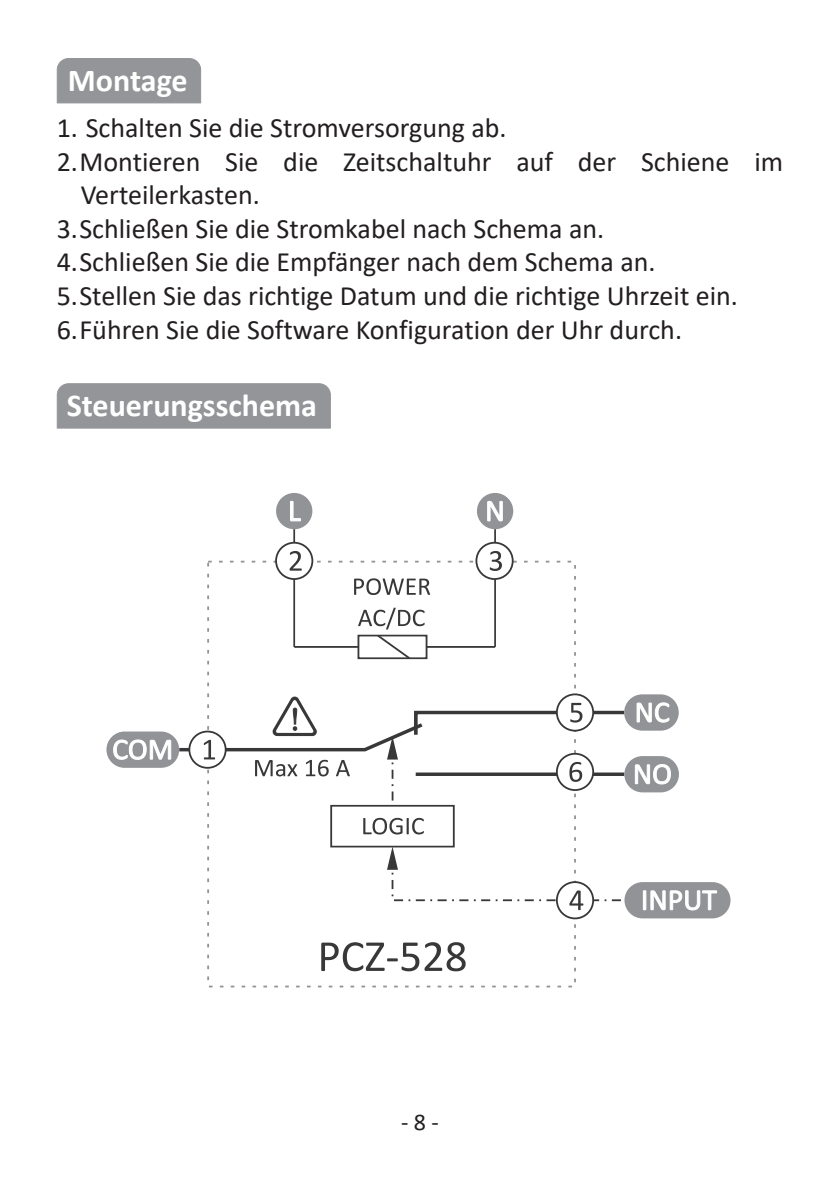
<style>
.page{position:relative;width:840px;height:1191px;background:#fff}
.page>*{position:absolute;margin:0;border:0;box-sizing:border-box;transform-origin:0 0}
.t1{font:700 32px "Calibri";color:#fff}
.t2{font:28px/33.6px "Calibri";color:#231f20}
.t3{font:24px "Calibri";color:#231f20}
</style>
<div class="page">
<div style="left:207px;top:561px;width:368px;height:426px;border:2px dashed #919396"></div>
<div style="left:476px;top:493px;width:37px;height:36px;background:#919396;border-radius:50%"></div>
<svg style="left:487px;top:501px;width:15px;height:20px"></svg>
<div style="left:276px;top:493px;width:36px;height:36px;background:#919396;border-radius:50%"></div>
<svg style="left:290px;top:500px;width:11px;height:21px"></svg>
<hr style="left:294px;top:646px;width:201px;height:2px;background:#383839">
<div style="left:357px;top:634px;width:70px;height:25px;border:2px solid #383839"></div>
<svg style="left:354px;top:578px;width:76px;height:17px"></svg>
<svg style="left:358px;top:607px;width:66px;height:53px"></svg>
<hr style="left:293px;top:529px;width:2px;height:118px;background:#383839">
<hr style="left:494px;top:529px;width:1px;height:118px;background:#383839">
<div style="left:476px;top:543px;width:36px;height:36px;background:#fff;border-radius:50%"></div>
<div style="left:475px;top:542px;width:38px;height:38px;border:2px solid #383839;border-radius:50%"></div>
<svg style="left:489px;top:551px;width:12px;height:20px"></svg>
<div style="left:276px;top:543px;width:36px;height:36px;background:#fff;border-radius:50%"></div>
<div style="left:275px;top:542px;width:38px;height:38px;border:2px solid #383839;border-radius:50%"></div>
<svg style="left:289px;top:551px;width:12px;height:19px"></svg>
<div style="left:555px;top:693px;width:38px;height:38px;border:2px solid #383839;border-radius:50%"></div>
<div style="left:624px;top:756px;width:54px;height:36px;background:#919396;border-radius:18px"></div>
<svg style="left:634px;top:764px;width:36px;height:20px"></svg>
<div style="left:623px;top:694px;width:55px;height:36px;background:#919396;border-radius:18px"></div>
<svg style="left:636px;top:702px;width:33px;height:21px"></svg>
<svg style="left:106px;top:731px;width:73px;height:37px"></svg>
<div style="left:330px;top:805px;width:124px;height:42px;border:2px solid #383839"></div>
<svg style="left:363px;top:818px;width:60px;height:16px"></svg>
<div style="left:624px;top:882px;width:106px;height:36px;background:#919396;border-radius:18px"></div>
<svg style="left:642px;top:890px;width:75px;height:20px"></svg>
<svg style="left:113px;top:695px;width:514px;height:110px"></svg>
<svg style="left:556px;top:882px;width:37px;height:36px"></svg>
<div style="left:555px;top:881px;width:38px;height:38px;border:2px solid #383839;border-radius:50%"></div>
<svg style="left:387px;top:846px;width:239px;height:64px"></svg>
<svg style="left:321px;top:942px;width:144px;height:29px"></svg>
<div style="left:57px;top:58px;width:144px;height:45px;background:#939598"></div>
<div style="left:57px;top:383px;width:274px;height:45px;background:#939598"></div>
<p class="t1" style="left:68px;top:58px;width:121px">Montage</p>
<p class="t2" style="left:57px;top:110px;width:451px">1. Schalten Sie die Stromversorgung ab.</p>
<p class="t2" style="left:81px;top:144px;width:703px;text-indent:-24px">2. Montieren Sie die Zeitschaltuhr auf der Schiene im<br>Verteilerkasten.</p>
<p class="t2" style="left:57px;top:211px;width:548px">3. Schließen Sie die Stromkabel nach Schema an.</p>
<p class="t2" style="left:57px;top:245px;width:600px">4. Schließen Sie die Empfänger nach dem Schema an.</p>
<p class="t2" style="left:57px;top:278px;width:682px">5. Stellen Sie das richtige Datum und die richtige Uhrzeit ein.</p>
<p class="t2" style="left:57px;top:312px;width:626px">6. Führen Sie die Software Konfiguration der Uhr durch.</p>
<p class="t1" style="left:67px;top:383px;width:252px">Steuerungsschema</p>
<p class="t3" style="left:401px;top:1105px;width:39px">- 8 -</p>
</div>
